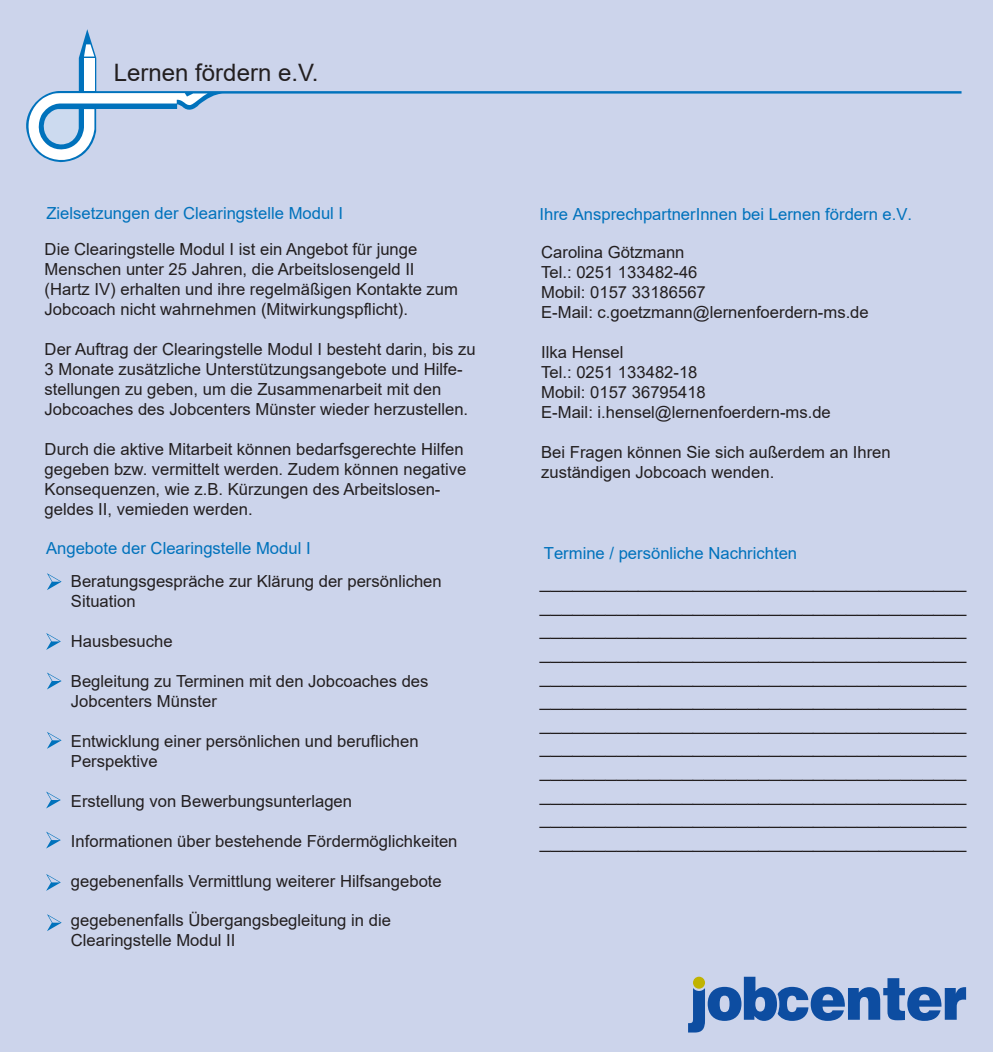
<style>
.page{position:relative;width:993px;height:1052px;background:#fff}
.page>*{position:absolute;margin:0;border:0;box-sizing:border-box;transform-origin:0 0}
.t1{font:23.97px "Arial";color:#231f20}
.t2{font:19.6px/23.6px "Arial";color:#231f20;text-align:justify}
.t3{font:16.62px/19.9px "Arial";color:#231f20}
.t4{font:16.62px "Arial";color:#0072bc}
</style>
<div class="page">
<div style="left:0;top:0;width:992px;height:1052px;background:#ccd4eb"></div>
<svg style="left:688px;top:976px;width:277px;height:56px"></svg>
<div style="left:692px;top:976px;width:12px;height:12px;background:#c0b301;border-radius:50%"></div>
<svg style="left:26px;top:29px;width:935px;height:108px"></svg>
<svg style="left:84px;top:44px;width:10px;height:13px"></svg>
<div style="left:84px;top:58px;width:10px;height:33px;background:#fff"></div>
<svg style="left:28px;top:93px;width:179px;height:70px"></svg>
<svg style="left:47px;top:573px;width:15px;height:17px"></svg>
<svg style="left:46px;top:633px;width:15px;height:17px"></svg>
<svg style="left:47px;top:672px;width:15px;height:17px"></svg>
<svg style="left:46px;top:791px;width:15px;height:17px"></svg>
<svg style="left:46px;top:831px;width:15px;height:17px"></svg>
<svg style="left:47px;top:732px;width:15px;height:17px"></svg>
<svg style="left:46px;top:874px;width:15px;height:17px"></svg>
<svg style="left:47px;top:914px;width:15px;height:17px"></svg>
<h1 class="t1" style="left:114px;top:56px;width:206px">Lernen fördern e.V.</h1>
<p class="t4" style="left:46px;top:202px;width:298px">Zielsetzungen der Clearingstelle Modul I</p>
<p class="t3" style="left:45px;top:239px;width:415px">Die Clearingstelle Modul I ist ein Angebot für junge Menschen unter 25 Jahren, die Arbeitslosengeld II (Hartz IV) erhalten und ihre regelmäßigen Kontakte zum Jobcoach nicht wahrnehmen (Mitwirkungspflicht).</p>
<p class="t3" style="left:45px;top:339px;width:432px">Der Auftrag der Clearingstelle Modul I besteht darin, bis zu 3 Monate zusätzliche Unterstützungsangebote und Hilfe&shy;stellungen zu geben, um die Zusammenarbeit mit den Jobcoaches des Jobcenters Münster wieder herzustellen.</p>
<p class="t3" style="left:45px;top:439px;width:423px">Durch die aktive Mitarbeit können bedarfsgerechte Hilfen gegeben bzw. vermittelt werden. Zudem können negative Konsequenzen, wie z.B. Kürzungen des Arbeitslosen&shy;geldes II, vemieden werden.</p>
<p class="t4" style="left:46px;top:537px;width:266px">Angebote der Clearingstelle Modul I</p>
<p class="t3" style="left:71px;top:571px;width:372px">Beratungsgespräche zur Klärung der persönlichen<br>Situation</p>
<p class="t3" style="left:71px;top:631px;width:103px">Hausbesuche</p>
<p class="t3" style="left:71px;top:671px;width:359px">Begleitung zu Terminen mit den Jobcoaches des<br>Jobcenters Münster</p>
<p class="t3" style="left:71px;top:731px;width:349px">Entwicklung einer persönlichen und beruflichen<br>Perspektive</p>
<p class="t3" style="left:71px;top:791px;width:282px">Erstellung von Bewerbungsunterlagen</p>
<p class="t3" style="left:71px;top:830px;width:388px">Informationen über bestehende Fördermöglichkeiten</p>
<p class="t3" style="left:71px;top:870px;width:372px">gegebenenfalls Vermittlung weiterer Hilfsangebote</p>
<p class="t3" style="left:71px;top:910px;width:321px">gegebenenfalls Übergangsbegleitung in die<br>Clearingstelle Modul II</p>
<p class="t4" style="left:539px;top:203px;width:374px">Ihre AnsprechpartnerInnen bei Lernen fördern e.V.</p>
<p class="t3" style="left:541px;top:242px;width:329px">Carolina Götzmann<br>Tel.: 0251 133482-46<br>Mobil: 0157 33186567<br>E-Mail: c.goetzmann@lernenfoerdern-ms.de</p>
<p class="t3" style="left:541px;top:342px;width:291px">Ilka Hensel<br>Tel.: 0251 133482-18<br>Mobil: 0157 36795418<br>E-Mail: i.hensel@lernenfoerdern-ms.de</p>
<p class="t3" style="left:541px;top:442px;width:351px">Bei Fragen können Sie sich außerdem an Ihren zuständigen Jobcoach wenden.</p>
<p class="t4" style="left:543px;top:541px;width:255px">Termine / persönliche Nachrichten</p>
<p class="t2" style="left:539px;top:569px;width:428px">_______________________________________ _______________________________________ _______________________________________ _______________________________________ _______________________________________ _______________________________________ _______________________________________ _______________________________________ _______________________________________ _______________________________________ _______________________________________ _______________________________________</p>
</div>
